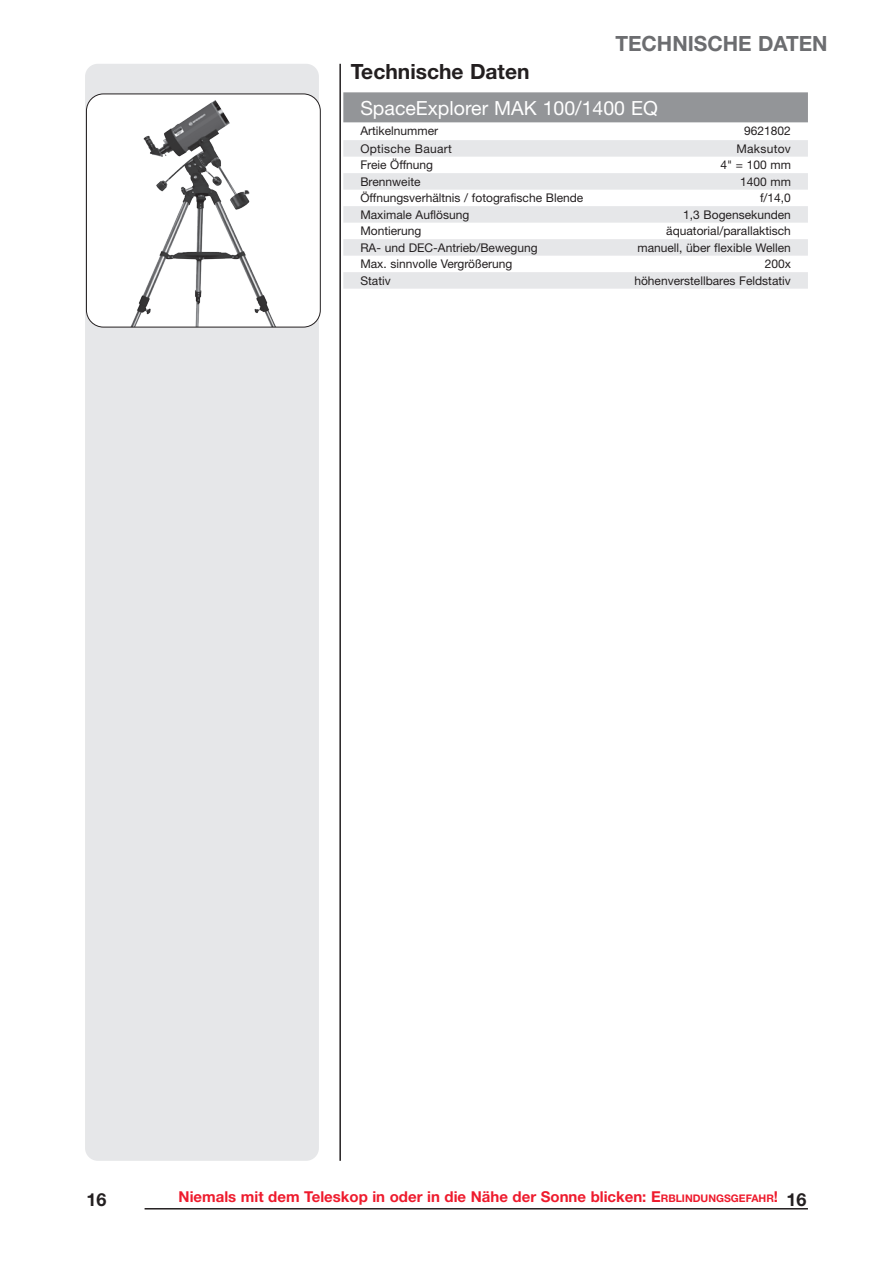
<style>
.page{position:relative;width:893px;height:1263px;background:#fff}
.page>*{position:absolute;margin:0;border:0;box-sizing:border-box;transform-origin:0 0}
.t1{font:700 21px "Helvetica Neue LT Std";color:#6c6d70}
.t2{font:700 21px "Helvetica Neue LT Std";color:#231f20}
.t3{font:19.5px "Helvetica Neue LT Std";color:#fff}
.t4{font:700 18px "Helvetica Neue LT Std";color:#231f20}
.t5{font:700 15px "Helvetica Neue LT Std";color:#ee1b2d}
.t6{font:12px "Helvetica Neue LT Std";color:#231f20}
.t7{font:12px "Helvetica Neue LT Std";letter-spacing:.025em;color:#231f20}
.s1{font-style:inherit}
.s2{font-size:10.5px}
.s3{font-size:18px;color:#231f20}
</style>
<div class="page">
<hr style="left:145px;top:1208px;width:663px;height:1px;background:#231f20">
<hr style="left:339px;top:64px;width:2px;height:1097px;background:#231f20">
<div style="left:85px;top:64px;width:234px;height:1097px;background:#e6e7e9;border-radius:13px"></div>
<img style="left:86px;top:95px;width:234px;height:232px">
<div style="left:86px;top:94px;width:235px;height:233px;border:1px solid #231f20;border-radius:17px"></div>
<div style="left:343px;top:92px;width:465px;height:30px;background:#939598"></div>
<div style="left:343px;top:140px;width:465px;height:17px;background:#e6e7e9"></div>
<div style="left:343px;top:173px;width:465px;height:17px;background:#e6e7e9"></div>
<div style="left:343px;top:206px;width:465px;height:17px;background:#e6e7e9"></div>
<div style="left:343px;top:239px;width:465px;height:17px;background:#e6e7e9"></div>
<div style="left:343px;top:272px;width:465px;height:17px;background:#e6e7e9"></div>
<h1 class="t2" style="left:351px;top:58px;width:180px">Technische Daten</h1>
<h1 class="t1" style="left:615px;top:30px;width:214px">TECHNISCHE DATEN</h1>
<h2 class="t3" style="left:360px;top:96px;width:299px">SpaceExplorer MAK 100/1400 EQ</h2>
<p class="t6" style="left:360px;top:123px;width:79px">Artikelnummer</p>
<p class="t6" style="left:744px;top:123px;width:48px">9621802</p>
<p class="t7" style="left:360px;top:141px;width:93px">Optische Bauart</p>
<p class="t7" style="left:736px;top:141px;width:56px">Maksutov</p>
<p class="t6" style="left:360px;top:158px;width:74px">Freie Öffnung</p>
<p class="t6" style="left:720px;top:158px;width:72px">4" = 100 mm</p>
<p class="t6" style="left:360px;top:174px;width:62px">Brennweite</p>
<p class="t6" style="left:740px;top:174px;width:52px">1400 mm</p>
<p class="t6" style="left:360px;top:191px;width:225px">Öffnungsverhältnis / fotografische Blende</p>
<p class="t6" style="left:760px;top:191px;width:32px">f/14,0</p>
<p class="t6" style="left:360px;top:207px;width:111px">Maximale Auflösung</p>
<p class="t6" style="left:683px;top:207px;width:109px">1,3 Bogensekunden</p>
<p class="t6" style="left:360px;top:224px;width:63px">Montierung</p>
<p class="t6" style="left:666px;top:224px;width:126px">äquatorial/parallaktisch</p>
<p class="t6" style="left:360px;top:240px;width:179px">RA- und DEC-Antrieb/Bewegung</p>
<p class="t6" style="left:637px;top:240px;width:155px">manuell, über flexible Wellen</p>
<p class="t6" style="left:360px;top:257px;width:154px">Max. sinnvolle Vergrößerung</p>
<p class="t6" style="left:765px;top:257px;width:28px">200x</p>
<p class="t6" style="left:360px;top:273px;width:32px">Stativ</p>
<p class="t6" style="left:634px;top:273px;width:158px">höhenverstellbares Feldstativ</p>
<h3 class="t4" style="left:87px;top:1188px;width:22px">16</h3>
<p class="t5" style="left:179px;top:1187px;width:629px">Niemals mit dem Teleskop in oder in die Nähe der Sonne blicken: <span class="s1">E</span><span class="s2">RBLINDUNGSGEFAHR</span><span class="s1">!</span> <span class="s3">16</span></p>
</div>
